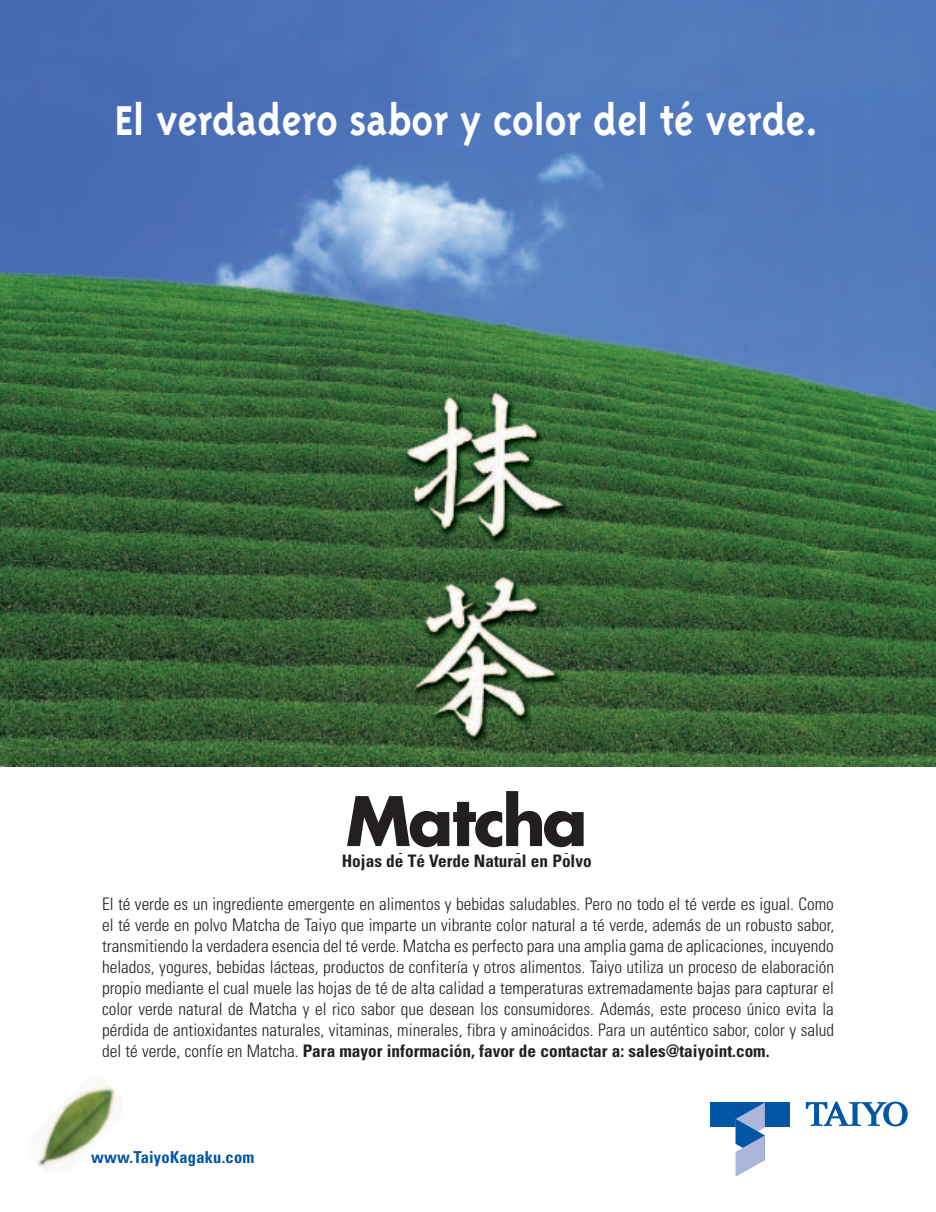
<style>
.page{position:relative;width:936px;height:1212px;background:#fff}
.page>*{position:absolute;margin:0;border:0;box-sizing:border-box;transform-origin:0 0}
.t1{font:700 48px "Triplex";color:#fff;scale:.91 1}
.t2{font:300 condensed 17.25px/21px "Univers";color:#231f20;text-align:justify}
.t3{font:700 condensed 17.25px "Univers";color:#231f20}
.t4{font:700 condensed 16.5px "Univers";letter-spacing:.015em;color:#0155a5}
.s1{font-weight:700}
</style>
<div class="page">
<img style="left:0;top:0;width:935px;height:766px">
<svg style="left:805px;top:1101px;width:102px;height:25px"></svg>
<div style="left:710px;top:1102px;width:79px;height:25px;background:#0155a5"></div>
<svg style="left:735px;top:1103px;width:29px;height:74px"></svg>
<svg style="left:347px;top:791px;width:236px;height:56px"></svg>
<img style="left:36px;top:1080px;width:87px;height:91px">
<h1 class="t1" style="left:115px;top:90px;width:775px">El verdadero sabor y color del té verde.</h1>
<p class="t3" style="left:342px;top:855px;width:251px">Hojas de Té Verde Natural en Polvo</p>
<p class="t2" style="left:102px;top:895px;width:733px">El té verde es un ingrediente emergente en alimentos y bebidas saludables. Pero no todo el té verde es igual. Como el té verde en polvo Matcha de Taiyo que imparte un vibrante color natural a té verde, además de un robusto sabor, transmitiendo la verdadera esencia del té verde. Matcha es perfecto para una amplia gama de aplicaciones, incuyendo helados, yogures, bebidas lácteas, productos de confitería y otros alimentos. Taiyo utiliza un proceso de elaboración propio mediante el cual muele las hojas de té de alta calidad a temperaturas extremadamente bajas para capturar el color verde natural de Matcha y el rico sabor que desean los consumidores. Además, este proceso único evita la pérdida de antioxidantes naturales, vitaminas, minerales, fibra y aminoácidos. Para un auténtico sabor, color y salud del té verde, confíe en Matcha. <span class="s1">Para mayor información, favor de contactar a: sales@taiyoint.com.</span></p>
<p class="t4" style="left:91px;top:1151px;width:165px">www.TaiyoKagaku.com</p>
</div>
